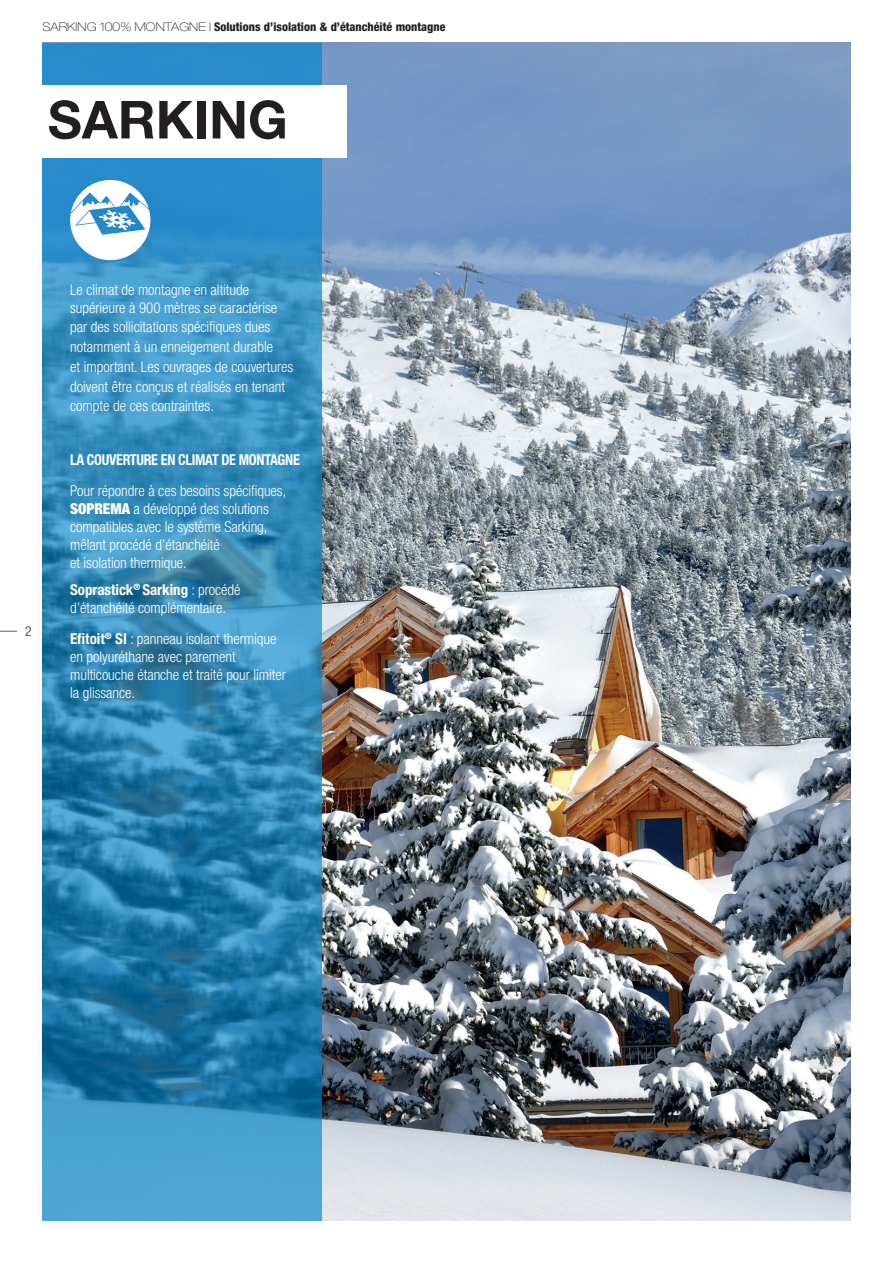
<style>
.page{position:relative;width:893px;height:1263px;background:#fff}
.page>*{position:absolute;margin:0;border:0;box-sizing:border-box;transform-origin:0 0}
.t1{font:700 52.5px "Helvetica Neue";color:#231f20}
.t2{font:300 condensed 15px/18px "Helvetica Neue";letter-spacing:-.005em;color:#fff}
.t3{font:700 condensed 15px "Helvetica Neue";letter-spacing:-.02em;color:#fff;scale:.94 1}
.t4{font:300 condensed 13.5px "Helvetica Neue";color:#231f20}
.t5{font:800 condensed 12px "Helvetica Neue";color:#231f20}
.s1{font-weight:100;font-stretch:expanded}
.s2{font-weight:900}
.s3{font-weight:700}
</style>
<div class="page">
<img style="left:322px;top:43px;width:528px;height:1177px">
<img style="left:829px;top:159px;width:22px;height:224px">
<svg style="left:43px;top:43px;width:279px;height:1177px;background:#3189b9"></svg>
<div style="left:0;top:85px;width:347px;height:72px;background:#fff"></div>
<svg style="left:0;top:631px;width:17px;height:1px"></svg>
<svg style="left:70px;top:180px;width:80px;height:80px"></svg>
<p class="t5" style="left:43px;top:19px;width:404px"><span class="s1">SARKING 100% MONTAGNE l</span> Solutions d’isolation &amp; d’étanchéité montagne</p>
<h1 class="t1" style="left:48px;top:87px;width:242px">SARKING</h1>
<p class="t4" style="left:25px;top:623px;width:8px">2</p>
<p class="t2" style="left:70px;top:280px;width:209px">Le climat de montagne en altitude supérieure à 900 mètres se caractérise</p>
<p class="t2" style="left:70px;top:317px;width:225px;line-height:19.6px">par des sollicitations spécifiques dues notamment à un enneigement durable<br>et important. Les ouvrages de couvertures doivent être conçus et réalisés en tenant compte de ces contraintes.</p>
<p class="t3" style="left:70px;top:451px;width:246px">LA COUVERTURE EN CLIMAT DE MONTAGNE</p>
<p class="t2" style="left:70px;top:482px;width:218px">Pour répondre à ces besoins spécifiques, <span class="s2">SOPREMA</span> a développé des solutions compatibles avec le système Sarking, mêlant procédé d’étanchéité<br>et isolation thermique.</p>
<p class="t2" style="left:70px;top:580px;width:172px"><span class="s3">Soprastick</span><sup>®</sup> <span class="s3">Sarking</span> : procédé d’étanchéité complémentaire.</p>
<p class="t2" style="left:70px;top:629px;width:217px"><span class="s3">Efitoit</span><sup>®</sup> <span class="s3">SI</span> : panneau isolant thermique en polyuréthane avec parement multicouche étanche et traité pour limiter la glissance.</p>
</div>
